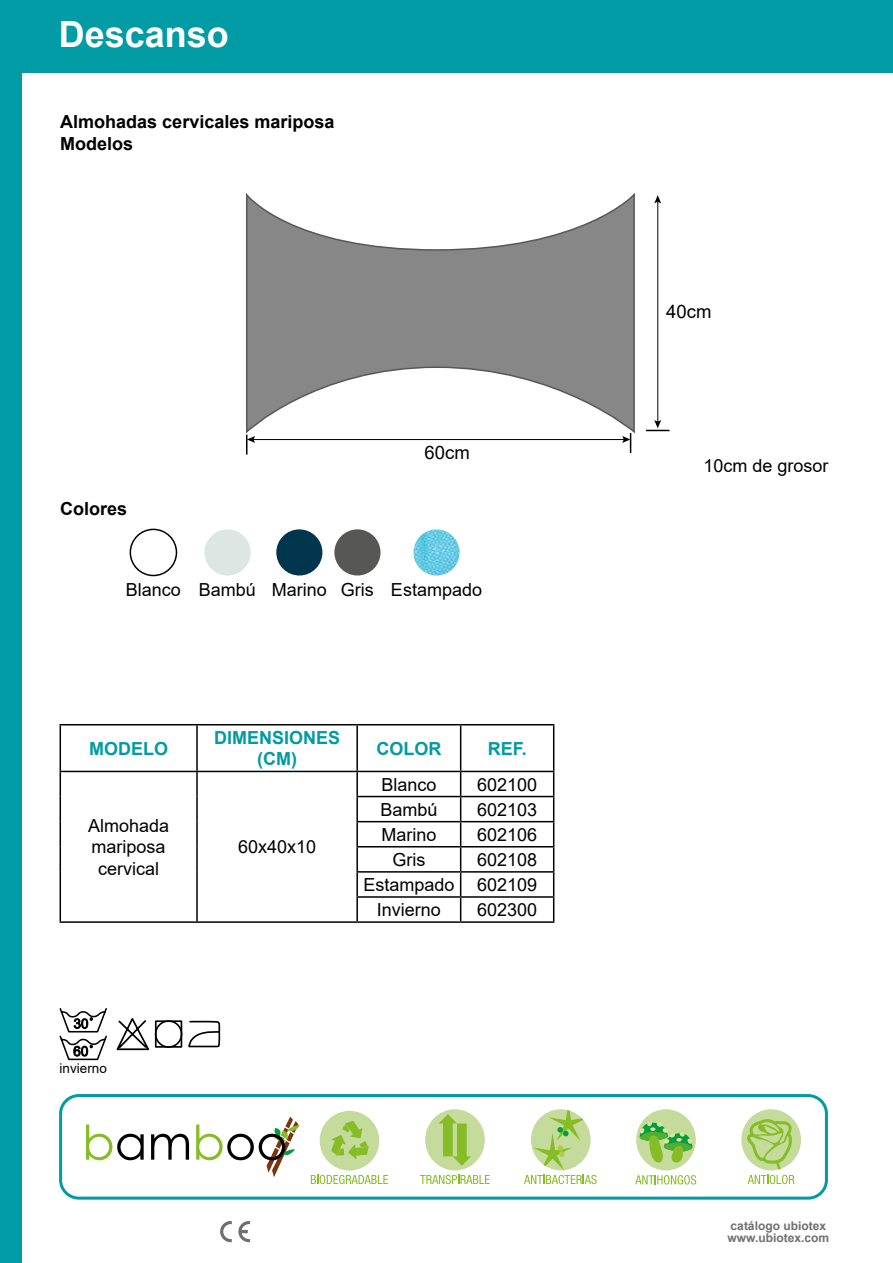
<style>
.page{position:relative;width:893px;height:1263px;background:#fff}
.page>*{position:absolute;margin:0;border:0;box-sizing:border-box;transform-origin:0 0}
.t1{font:700 36px "Arial";color:#fff}
.t2{font:18.45px "Arial";color:#000}
.t3{font:18px/21.6px "Arial";color:#000;text-align:center}
.t4{font:700 18px/21.6px "Arial";color:#000}
.t5{font:700 18px/21.6px "Arial";color:#009ba4;text-align:center}
.t6{font:13.5px "Arial";color:#000}
.t7{font:700 12px/12px "Arial";color:#706f6f}
</style>
<div class="page">
<div style="left:0;top:0;width:893px;height:72px;background:#009ba4"></div>
<svg style="left:220px;top:1221px;width:12px;height:21px"></svg>
<svg style="left:238px;top:1221px;width:12px;height:21px"></svg>
<div style="left:0;top:0;width:21px;height:1263px;background:#009ba4"></div>
<div style="left:59px;top:1094px;width:769px;height:105px;border:3px solid #009ba4;border-radius:18px"></div>
<hr style="left:60px;top:724px;width:137px;height:1px;background:#000">
<hr style="left:60px;top:725px;width:1px;height:46px;background:#000">
<hr style="left:197px;top:724px;width:160px;height:1px;background:#000">
<hr style="left:196px;top:725px;width:2px;height:46px;background:#000">
<hr style="left:357px;top:724px;width:104px;height:1px;background:#000">
<hr style="left:356px;top:725px;width:2px;height:46px;background:#000">
<hr style="left:461px;top:724px;width:93px;height:1px;background:#000">
<hr style="left:460px;top:725px;width:1px;height:46px;background:#000">
<hr style="left:553px;top:725px;width:1px;height:46px;background:#000">
<hr style="left:60px;top:771px;width:137px;height:1px;background:#000">
<hr style="left:197px;top:771px;width:160px;height:1px;background:#000">
<hr style="left:196px;top:772px;width:2px;height:24px;background:#000">
<hr style="left:357px;top:771px;width:104px;height:1px;background:#000">
<hr style="left:356px;top:772px;width:2px;height:24px;background:#000">
<hr style="left:461px;top:771px;width:93px;height:1px;background:#000">
<hr style="left:196px;top:796px;width:2px;height:26px;background:#000">
<hr style="left:356px;top:796px;width:105px;height:1px;background:#000">
<hr style="left:356px;top:797px;width:2px;height:24px;background:#000">
<hr style="left:461px;top:796px;width:93px;height:1px;background:#000">
<hr style="left:196px;top:822px;width:2px;height:25px;background:#000">
<hr style="left:356px;top:821px;width:105px;height:1px;background:#000">
<hr style="left:356px;top:822px;width:2px;height:24px;background:#000">
<hr style="left:461px;top:821px;width:93px;height:1px;background:#000">
<hr style="left:196px;top:847px;width:2px;height:25px;background:#000">
<hr style="left:356px;top:846px;width:105px;height:1px;background:#000">
<hr style="left:356px;top:847px;width:2px;height:24px;background:#000">
<hr style="left:461px;top:846px;width:93px;height:1px;background:#000">
<hr style="left:196px;top:872px;width:2px;height:25px;background:#000">
<hr style="left:356px;top:871px;width:105px;height:2px;background:#000">
<hr style="left:356px;top:873px;width:2px;height:23px;background:#000">
<hr style="left:461px;top:871px;width:93px;height:2px;background:#000">
<svg style="left:60px;top:772px;width:1px;height:149px"></svg>
<hr style="left:196px;top:897px;width:2px;height:24px;background:#000">
<hr style="left:356px;top:896px;width:105px;height:2px;background:#000">
<hr style="left:356px;top:898px;width:2px;height:23px;background:#000">
<hr style="left:461px;top:896px;width:93px;height:2px;background:#000">
<svg style="left:460px;top:772px;width:1px;height:149px"></svg>
<svg style="left:553px;top:772px;width:1px;height:149px"></svg>
<hr style="left:60px;top:921px;width:137px;height:2px;background:#000">
<hr style="left:197px;top:921px;width:160px;height:2px;background:#000">
<hr style="left:357px;top:921px;width:104px;height:2px;background:#000">
<hr style="left:461px;top:921px;width:93px;height:2px;background:#000">
<svg style="left:246px;top:193px;width:389px;height:240px"></svg>
<hr style="left:657px;top:201px;width:1px;height:222px;background:#000">
<svg style="left:654px;top:195px;width:7px;height:8px"></svg>
<svg style="left:646px;top:420px;width:23px;height:11px"></svg>
<hr style="left:252px;top:439px;width:373px;height:1px;background:#000">
<svg style="left:622px;top:433px;width:9px;height:20px"></svg>
<svg style="left:246px;top:435px;width:9px;height:20px"></svg>
<div style="left:130px;top:529px;width:47px;height:47px;border:2px solid #000;border-radius:50%"></div>
<div style="left:204px;top:529px;width:47px;height:46px;background:#dee6e3;border-radius:50%"></div>
<div style="left:276px;top:529px;width:46px;height:46px;background:#00354e;border-radius:50%"></div>
<div style="left:334px;top:529px;width:46px;height:46px;background:#575756;border-radius:50%"></div>
<img style="left:413px;top:529px;width:47px;height:46px;border-radius:23px">
<svg style="left:59px;top:1008px;width:48px;height:53px"></svg>
<svg style="left:116px;top:1018px;width:33px;height:33px"></svg>
<div style="left:155px;top:1020px;width:27px;height:28px;border:2px solid #000"></div>
<div style="left:155px;top:1020px;width:27px;height:28px;border:2px solid #000;border-radius:50%"></div>
<svg style="left:188px;top:1020px;width:33px;height:28px"></svg>
<svg style="left:86px;top:1124px;width:58px;height:36px"></svg>
<svg style="left:151px;top:1134px;width:38px;height:26px"></svg>
<svg style="left:196px;top:1116px;width:104px;height:61px"></svg>
<div style="left:741px;top:1109px;width:60px;height:61px;background:#c4db9b;border-radius:50%"></div>
<svg style="left:746px;top:1119px;width:46px;height:50px"></svg>
<svg style="left:748px;top:1175px;width:46px;height:9px"></svg>
<svg style="left:524px;top:1110px;width:73px;height:74px"></svg>
<div style="left:636px;top:1109px;width:60px;height:61px;background:#c4db9b;border-radius:50%"></div>
<svg style="left:639px;top:1121px;width:54px;height:42px"></svg>
<svg style="left:635px;top:1175px;width:61px;height:9px"></svg>
<div style="left:425px;top:1109px;width:60px;height:61px;background:#c4db9b;border-radius:50%"></div>
<svg style="left:439px;top:1114px;width:32px;height:52px"></svg>
<svg style="left:420px;top:1175px;width:70px;height:9px"></svg>
<svg style="left:311px;top:1175px;width:77px;height:9px"></svg>
<div style="left:320px;top:1111px;width:59px;height:59px;background:#c4db9b;border-radius:50%"></div>
<svg style="left:331px;top:1121px;width:38px;height:38px"></svg>
<h1 class="t1" style="left:59px;top:9px;width:172px">Descanso</h1>
<p class="t4" style="left:60px;top:111px;width:276px">Almohadas cervicales mariposa<br>Modelos</p>
<p class="t4" style="left:60px;top:498px;width:69px">Colores</p>
<p class="t2" style="left:425px;top:440px;width:47px">60cm</p>
<p class="t3" style="left:126px;top:579px;width:358px">Blanco Bambú Marino Gris Estampado</p>
<p class="t5" style="left:89px;top:738px;width:81px">MODELO</p>
<p class="t5" style="left:214px;top:727px;width:128px">DIMENSIONES (CM)</p>
<p class="t5" style="left:376px;top:738px;width:66px">COLOR</p>
<p class="t5" style="left:488px;top:738px;width:41px">REF.</p>
<p class="t3" style="left:88px;top:814px;width:83px">Almohada mariposa cervical</p>
<p class="t6" style="left:60px;top:1059px;width:49px">invierno</p>
<p class="t3" style="left:238px;top:836px;width:80px">60x40x10</p>
<p class="t3" style="left:381px;top:773px;width:57px">Blanco</p>
<p class="t3" style="left:477px;top:773px;width:62px">602100</p>
<p class="t3" style="left:380px;top:798px;width:59px">Bambú</p>
<p class="t3" style="left:477px;top:798px;width:62px">602103</p>
<p class="t3" style="left:381px;top:823px;width:57px">Marino</p>
<p class="t3" style="left:477px;top:823px;width:62px">602106</p>
<p class="t3" style="left:392px;top:849px;width:34px">Gris</p>
<p class="t3" style="left:477px;top:849px;width:62px">602108</p>
<p class="t3" style="left:363px;top:874px;width:93px">Estampado</p>
<p class="t3" style="left:477px;top:874px;width:62px">602109</p>
<p class="t3" style="left:377px;top:899px;width:66px">Invierno</p>
<p class="t3" style="left:477px;top:899px;width:62px">602300</p>
<p class="t2" style="left:666px;top:298px;width:47px">40cm</p>
<p class="t3" style="left:703px;top:455px;width:127px">10cm de grosor</p>
<p class="t7" style="left:727px;top:1220px;width:103px">catálogo ubiotex www.ubiotex.com</p>
</div>
